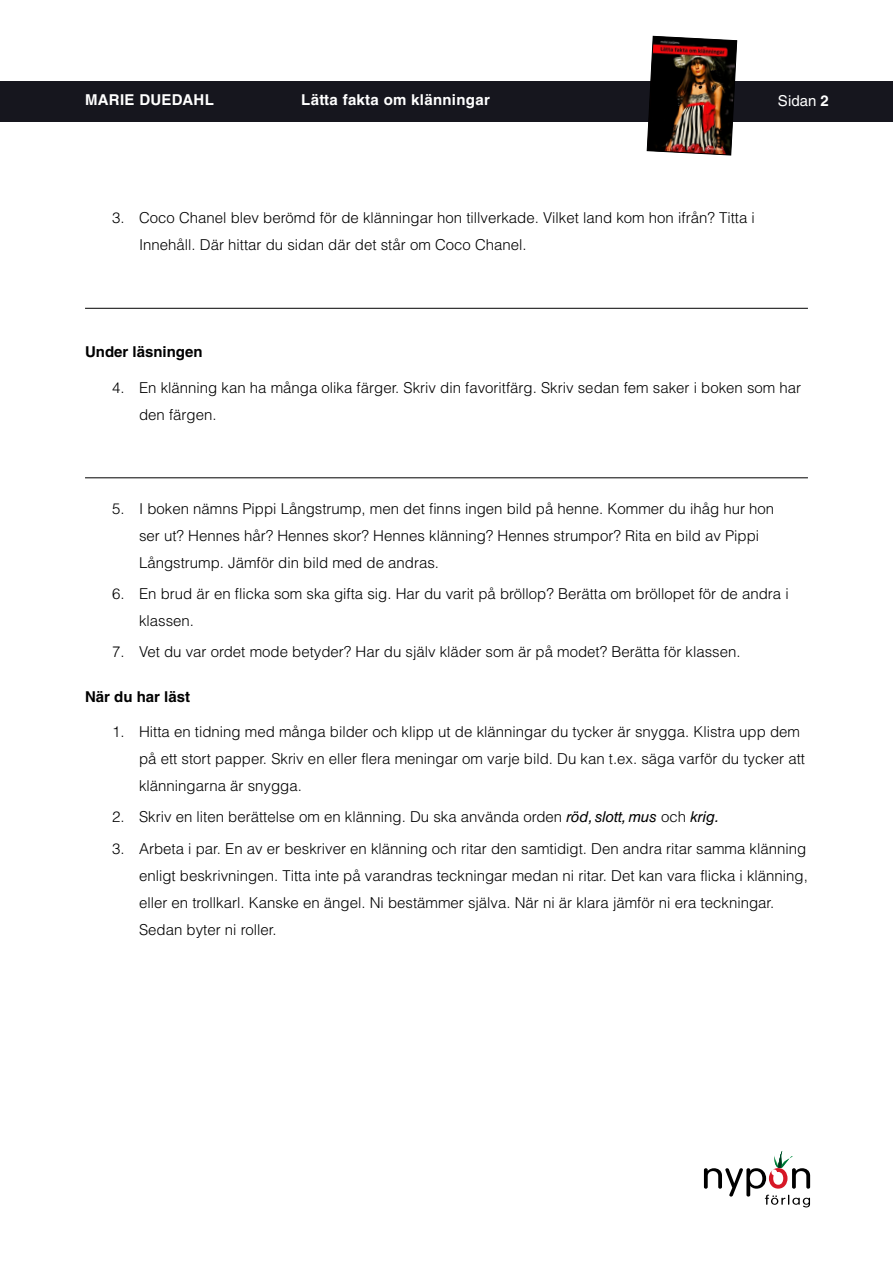
<style>
.page{position:relative;width:893px;height:1263px;background:#fff}
.page>*{position:absolute;margin:0;border:0;box-sizing:border-box;transform-origin:0 0}
.t1{font:300 15px/27px "Helvetica LT Std";color:#000}
.t2{font:700 15px "Helvetica LT Std";letter-spacing:.02em;color:#fff}
.t3{font:700 15px "Helvetica LT Std";color:#000}
.t4{font:15px "Helvetica LT Std";color:#fff}
.s1{font-weight:700}
.s2{font-weight:400;font-style:italic}
</style>
<div class="page">
<div style="left:0;top:81px;width:893px;height:40px;background:#16161e"></div>
<svg style="left:704px;top:1151px;width:106px;height:56px"></svg>
<img style="left:647px;top:36px;width:90px;height:119px">
<hr style="left:85px;top:308px;width:723px;height:1px;background:#000">
<hr style="left:85px;top:477px;width:723px;height:1px;background:#000">
<p class="t2" style="left:85px;top:90px;width:130px">MARIE DUEDAHL</p>
<p class="t2" style="left:301px;top:90px;width:190px">Lätta fakta om klänningar</p>
<p class="t4" style="left:778px;top:92px;width:52px">Sidan <span class="s1">2</span></p>
<p class="t1" style="left:139px;top:204px;width:617px;text-indent:-27px">3. Coco Chanel blev berömd för de klänningar hon tillverkade. Vilket land kom hon ifrån? Titta i<br>Innehåll. Där hittar du sidan där det står om Coco Chanel.</p>
<p class="t3" style="left:85px;top:343px;width:119px">Under läsningen</p>
<p class="t1" style="left:139px;top:374px;width:664px;text-indent:-27px">4. En klänning kan ha många olika färger. Skriv din favoritfärg. Skriv sedan fem saker i boken som har den färgen.</p>
<p class="t1" style="left:139px;top:495px;width:637px;text-indent:-27px">5. I boken nämns Pippi Långstrump, men det finns ingen bild på henne. Kommer du ihåg hur hon ser ut? Hennes hår? Hennes skor? Hennes klänning? Hennes strumpor? Rita en bild av Pippi<br>Långstrump. Jämför din bild med de andras.</p>
<p class="t1" style="left:139px;top:580px;width:651px;text-indent:-27px">6. En brud är en flicka som ska gifta sig. Har du varit på bröllop? Berätta om bröllopet för de andra i klassen.</p>
<p class="t1" style="left:112px;top:638px;width:630px">7. Vet du var ordet mode betyder? Har du själv kläder som är på modet? Berätta för klassen.</p>
<p class="t3" style="left:85px;top:687px;width:107px">När du har läst</p>
<p class="t1" style="left:139px;top:718px;width:668px;text-indent:-27px">1. Hitta en tidning med många bilder och klipp ut de klänningar du tycker är snygga. Klistra upp dem på ett stort papper. Skriv en eller flera meningar om varje bild. Du kan t.ex. säga varför du tycker att klänningarna är snygga.</p>
<p class="t1" style="left:112px;top:803px;width:609px">2. Skriv en liten berättelse om en klänning. Du ska använda orden <span class="s2">röd, slott, mus</span> och <span class="s2">krig.</span></p>
<p class="t1" style="left:139px;top:835px;width:670px;text-indent:-27px">3. Arbeta i par. En av er beskriver en klänning och ritar den samtidigt. Den andra ritar samma klänning enligt beskrivningen. Titta inte på varandras teckningar medan ni ritar. Det kan vara flicka i klänning, eller en trollkarl. Kanske en ängel. Ni bestämmer själva. När ni är klara jämför ni era teckningar.<br>Sedan byter ni roller.</p>
</div>
